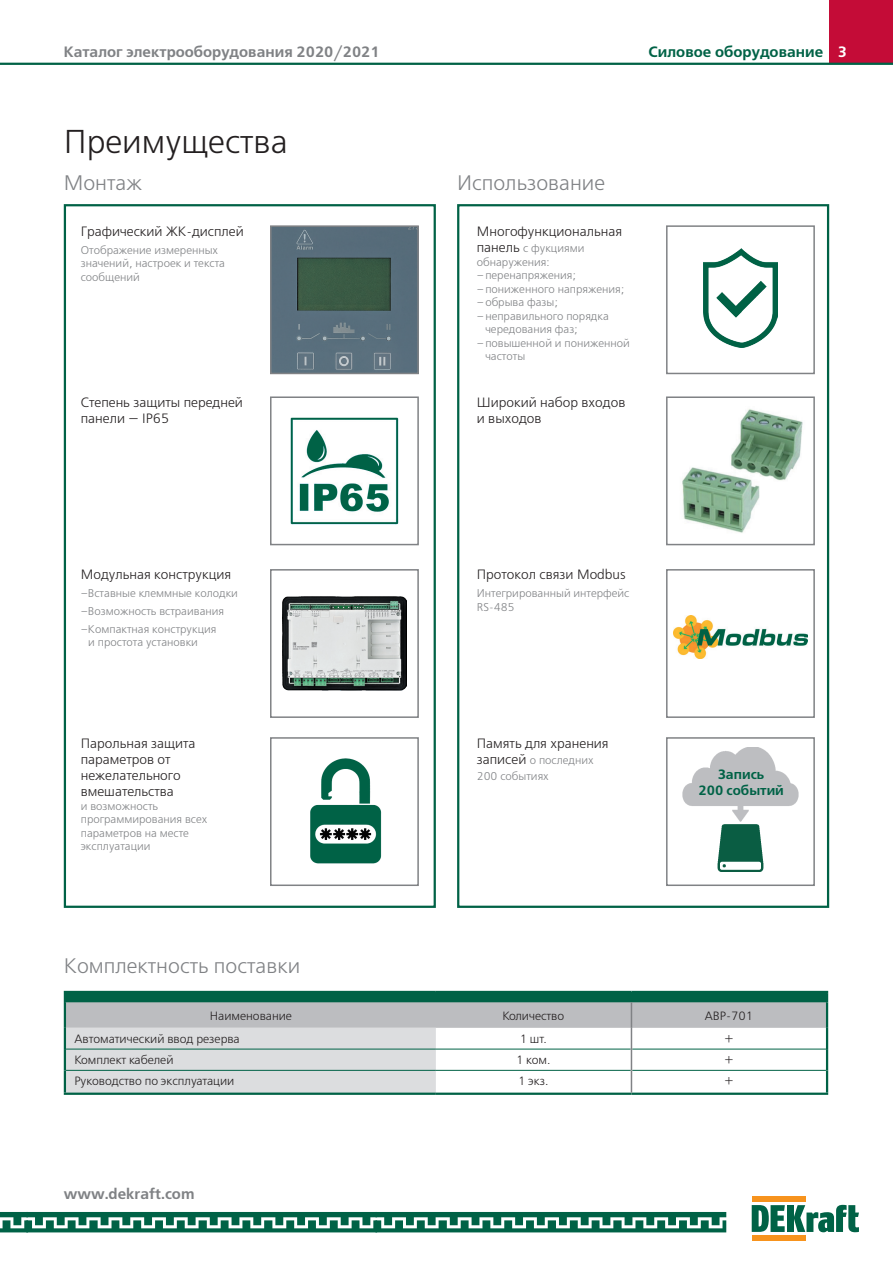
<style>
.page{position:relative;width:893px;height:1263px;background:#fff}
.page>*{position:absolute;margin:0;border:0;box-sizing:border-box;transform-origin:0 0}
.t1{font:33px "Free Set C";color:#231f20}
.t2{font:21px "Free Set C";color:#808285}
.t3{font:700 15px "Free Set C";color:#808285}
.t4{font:700 15px "Free Set C";color:#006246}
.t5{font:700 15px "Free Set C";color:#fff}
.t6{font:13.5px/16.2px "Free Set C";color:#231f20}
.t7{font:700 13.5px/16.2px "Free Set C";color:#006246;text-align:center}
.t8{font:12px "Free Set C";color:#231f20}
.t9{font:11.25px/13.5px "Free Set C";color:#808285}
.s1{font-size:13.5px;color:#231f20}
</style>
<div class="page">
<div style="left:829px;top:0;width:64px;height:64px;background:#c40c37"></div>
<hr style="left:0;top:63px;width:893px;height:2px;background:#006246">
<svg style="left:0;top:1212px;width:726px;height:20px"></svg>
<div style="left:752px;top:1235px;width:53px;height:6px;background:#f7931d"></div>
<div style="left:752px;top:1196px;width:53px;height:5px;background:#f7931d"></div>
<div style="left:787px;top:1205px;width:7px;height:27px;background:#006246"></div>
<svg style="left:794px;top:1205px;width:65px;height:27px"></svg>
<svg style="left:752px;top:1205px;width:33px;height:27px"></svg>
<div style="left:457px;top:204px;width:372px;height:704px;border:2px solid #006246"></div>
<div style="left:64px;top:204px;width:372px;height:704px;border:2px solid #006246"></div>
<img style="left:273px;top:228px;width:143px;height:143px">
<div style="left:270px;top:225px;width:149px;height:149px;border:2px solid #808285"></div>
<img style="left:282px;top:596px;width:124px;height:94px">
<div style="left:270px;top:569px;width:149px;height:149px;border:2px solid #808285"></div>
<img style="left:310px;top:758px;width:72px;height:106px">
<div style="left:270px;top:737px;width:149px;height:149px;border:2px solid #808285"></div>
<img style="left:291px;top:417px;width:107px;height:108px">
<div style="left:270px;top:396px;width:149px;height:149px;border:2px solid #808285"></div>
<hr style="left:64px;top:991px;width:372px;height:2px;background:#006246">
<hr style="left:436px;top:991px;width:195px;height:2px;background:#006246">
<hr style="left:631px;top:991px;width:197px;height:2px;background:#006246">
<hr style="left:64px;top:1092px;width:372px;height:3px;background:#006246">
<hr style="left:436px;top:1092px;width:195px;height:3px;background:#006246">
<hr style="left:631px;top:1092px;width:197px;height:3px;background:#006246">
<svg style="left:64px;top:993px;width:764px;height:101px"></svg>
<img style="left:703px;top:249px;width:75px;height:99px">
<div style="left:666px;top:225px;width:149px;height:149px;border:2px solid #808285"></div>
<img style="left:673px;top:615px;width:135px;height:43px">
<div style="left:666px;top:569px;width:149px;height:149px;border:2px solid #808285"></div>
<img style="left:682px;top:748px;width:117px;height:123px">
<div style="left:666px;top:737px;width:149px;height:149px;border:2px solid #808285"></div>
<img style="left:682px;top:409px;width:121px;height:124px">
<div style="left:666px;top:396px;width:149px;height:149px;border:2px solid #808285"></div>
<h3 class="t3" style="left:64px;top:43px;width:317px">Каталог электрооборудования 2020/2021</h3>
<h3 class="t4" style="left:648px;top:43px;width:176px">Силовое оборудование</h3>
<h3 class="t5" style="left:838px;top:43px;width:11px">3</h3>
<h1 class="t1" style="left:64px;top:122px;width:226px">Преимущества</h1>
<h2 class="t2" style="left:64px;top:171px;width:80px">Монтаж</h2>
<h2 class="t2" style="left:457px;top:171px;width:149px">Использование</h2>
<p class="t6" style="left:81px;top:224px;width:164px">Графический ЖК-дисплей</p>
<p class="t9" style="left:81px;top:244px;width:146px">Отображение измеренных значений, настроек и текста сообщений</p>
<p class="t6" style="left:81px;top:394px;width:164px">Степень защиты передней панели — IP65</p>
<p class="t6" style="left:477px;top:224px;width:147px">Многофункциональная</p>
<p class="t9" style="left:477px;top:242px;width:109px"><span class="s1">панель</span> с фукциями</p>
<p class="t9" style="left:477px;top:255px;width:74px">обнаружения:</p>
<p class="t9" style="left:477px;top:269px;width:101px">–перенапряжения;</p>
<p class="t9" style="left:477px;top:282px;width:149px">–пониженного напряжения;</p>
<p class="t9" style="left:477px;top:296px;width:83px">–обрыва фазы;</p>
<p class="t9" style="left:477px;top:309px;width:134px">–неправильного порядка</p>
<p class="t9" style="left:485px;top:323px;width:94px">чередования фаз;</p>
<p class="t9" style="left:477px;top:336px;width:154px">–повышенной и пониженной</p>
<p class="t9" style="left:485px;top:350px;width:41px">частоты</p>
<p class="t6" style="left:477px;top:394px;width:150px">Широкий набор входов и выходов</p>
<p class="t6" style="left:81px;top:567px;width:152px">Модульная конструкция</p>
<p class="t9" style="left:81px;top:585px;width:159px;line-height:17.7px">–Вставные клеммные колодки –Возможность встраивания –Компактная конструкция</p>
<p class="t9" style="left:88px;top:636px;width:111px">и простота установки</p>
<p class="t6" style="left:81px;top:735px;width:116px">Парольная защита параметров от нежелательного вмешательства</p>
<p class="t9" style="left:81px;top:799px;width:128px">и возможность программирования всех параметров на месте эксплуатации</p>
<p class="t6" style="left:477px;top:567px;width:150px">Протокол связи Modbus</p>
<p class="t9" style="left:477px;top:587px;width:154px">Интегрированный интерфейс<br>RS-485</p>
<p class="t6" style="left:477px;top:735px;width:133px">Память для хранения</p>
<p class="t9" style="left:477px;top:752px;width:118px;line-height:16.5px"><span class="s1">записей</span> о последних<br>200 событиях</p>
<p class="t7" style="left:698px;top:766px;width:87px">Запись<br>200 событий</p>
<h2 class="t2" style="left:64px;top:953px;width:238px">Комплектность поставки</h2>
<p class="t8" style="left:210px;top:1008px;width:84px">Наименование</p>
<p class="t8" style="left:502px;top:1008px;width:63px">Количество</p>
<p class="t8" style="left:705px;top:1008px;width:50px">АВР-701</p>
<p class="t8" style="left:75px;top:1032px;width:167px">Автоматический ввод резерва</p>
<p class="t8" style="left:520px;top:1032px;width:28px">1 шт.</p>
<p class="t8" style="left:724px;top:1032px;width:11px">+</p>
<p class="t8" style="left:75px;top:1053px;width:100px">Комплект кабелей</p>
<p class="t8" style="left:516px;top:1053px;width:36px">1 ком.</p>
<p class="t8" style="left:724px;top:1053px;width:11px">+</p>
<p class="t8" style="left:75px;top:1073px;width:161px">Руководство по эксплуатации</p>
<p class="t8" style="left:518px;top:1073px;width:32px">1 экз.</p>
<p class="t8" style="left:724px;top:1073px;width:11px">+</p>
<h3 class="t3" style="left:64px;top:1185px;width:132px">www.dekraft.com</h3>
</div>
